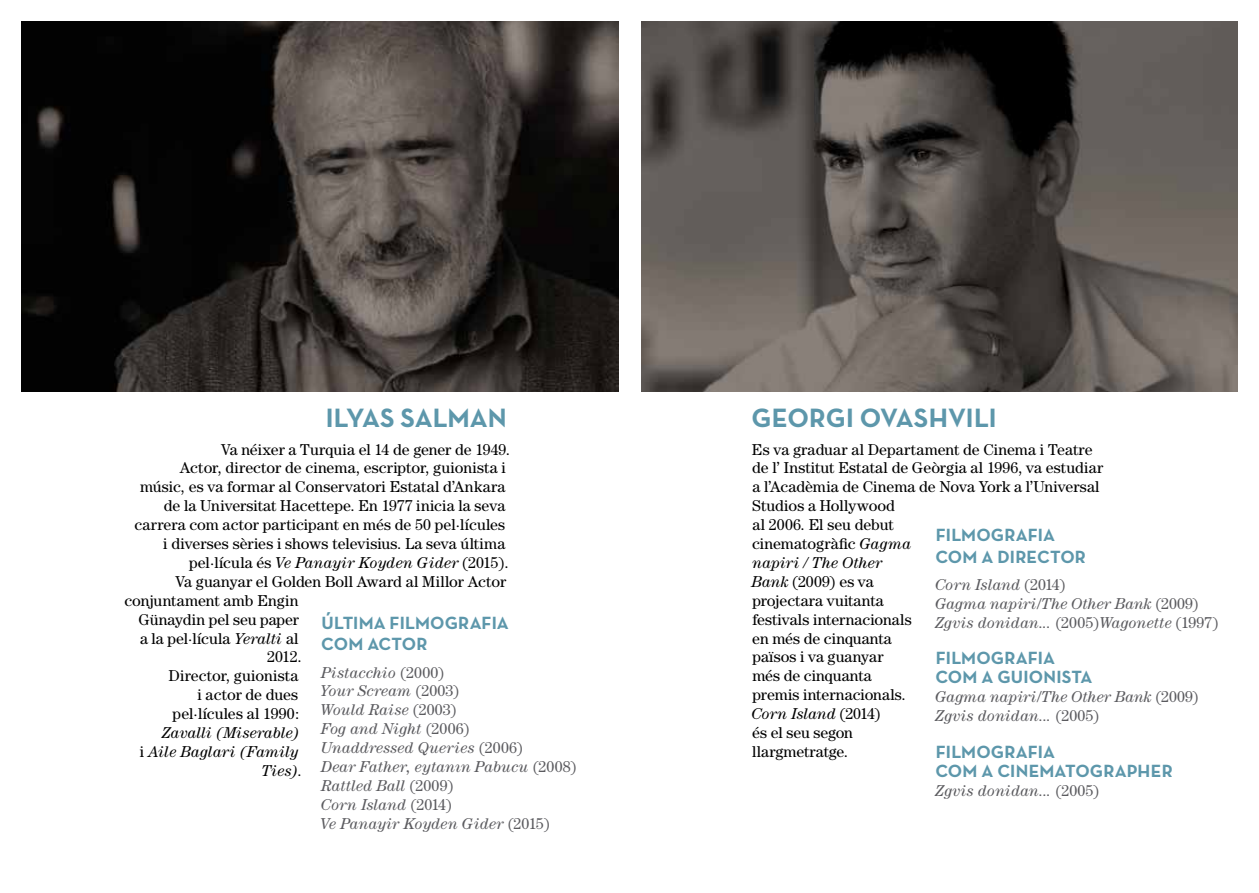
<style>
.page{position:relative;width:1259px;height:893px;background:#fff}
.page>*{position:absolute;margin:0;border:0;box-sizing:border-box;transform-origin:0 0}
.t1{font:27px "Neutra Text Bold SC";color:#5d97ab}
.t2{font:18px/18.9px "Neutra Text Bold SC";letter-spacing:.01em;color:#5d97ab}
.t3{font:15.75px/18.9px "Century";letter-spacing:.005em;color:#000}
.t4{font:italic 15.75px/18.9px "Century";letter-spacing:.01em;color:#5b5b5f}
.t5{font:italic 15.75px/18.9px "Century";letter-spacing:.01em;color:#000;text-align:right}
.s1{font-style:normal}
.s2{font-style:italic}
</style>
<div class="page">
<img style="left:641px;top:21px;width:596px;height:370px">
<img style="left:21px;top:21px;width:597px;height:370px">
<h1 class="t1" style="left:326px;top:401px;width:182px">ILYAS SALMAN</h1>
<p class="t3" style="left:221px;top:439px;width:290px">Va néixer a Turquia el 14 de gener de 1949.</p>
<p class="t3" style="left:180px;top:458px;width:327px">Actor, director de cinema, escriptor, guionista i</p>
<p class="t3" style="left:140px;top:477px;width:367px">músic, es va formar al Conservatori Estatal d’Ankara</p>
<p class="t3" style="left:164px;top:496px;width:343px">de la Universitat Hacettepe. En 1977 inicia la seva</p>
<p class="t3" style="left:134px;top:515px;width:372px">carrera com actor participant en més de 50 pel·lícules</p>
<p class="t3" style="left:163px;top:534px;width:343px">i diverses sèries i shows televisius. La seva última</p>
<p class="t5" style="left:189px;top:553px;width:321px"><span class="s1">pel·lícula és</span> Ve Panayir Koyden Gider <span class="s1">(2015).</span></p>
<p class="t3" style="left:175px;top:572px;width:332px">Va guanyar el Golden Boll Award al Millor Actor</p>
<p class="t3" style="left:124px;top:591px;width:176px">conjuntament amb Engin</p>
<p class="t3" style="left:139px;top:609px;width:162px">Günaydin pel seu paper</p>
<p class="t3" style="left:140px;top:628px;width:160px">a la pel·lícula <span class="s2">Yeralti</span> al</p>
<p class="t3" style="left:267px;top:647px;width:36px">2012.</p>
<p class="t3" style="left:169px;top:666px;width:131px">Director, guionista</p>
<p class="t3" style="left:197px;top:685px;width:102px">i actor de dues</p>
<p class="t3" style="left:173px;top:704px;width:128px">pel·lícules al 1990:</p>
<p class="t5" style="left:140px;top:723px;width:164px">Zavalli (Miserable)<br><span class="s1">i</span> Aile Baglari (Family<br>Ties).</p>
<p class="t2" style="left:321px;top:613px;width:136px">ÚLTIMA FILMOGRAF</p>
<p class="t2" style="left:492px;top:613px;width:16px">IA</p>
<p class="t2" style="left:321px;top:634px;width:59px">COM ACT</p>
<p class="t2" style="left:402px;top:634px;width:25px">OR</p>
<p class="t4" style="left:320px;top:663px;width:258px">Pistacchio <span class="s1">(2000)<br></span>Your Scream <span class="s1">(2003)<br></span>Would Raise <span class="s1">(2003)<br></span>Fog and Night <span class="s1">(2006)<br></span>Unaddressed Queries <span class="s1">(2006)<br></span>Dear Father, eytanın Pabucu <span class="s1">(2008)<br></span>Rattled Ball <span class="s1">(2009)<br></span>Corn Island <span class="s1">(2014)<br></span>Ve Panayir Koyden Gider <span class="s1">(2015)</span></p>
<h1 class="t1" style="left:751px;top:401px;width:247px">GEORG I OVASHVILI</h1>
<p class="t3" style="left:751px;top:439px;width:353px">Es va graduar al Departament de Cinema i Teatre de l’ Institut Estatal de Geòrgia al 1996, va estudiar a l’Acadèmia de Cinema de Nova York a l’Universal<br>Studios a Hollywood<br>al 2006. El seu debut<br>cinematogràfic <span class="s2">Gagma<br>napiri / The Other<br>Bank</span> (2009) es va<br>projectara vuitanta<br>festivals internacionals<br>en més de cinquanta<br>països i va guanyar<br>més de cinquanta<br>premis internacionals.<br><span class="s2">Corn Island</span> (2014)<br>és el seu segon<br>llargmetratge.</p>
<p class="t2" style="left:935px;top:525px;width:68px">FILMOGRAF</p>
<p class="t2" style="left:1038px;top:525px;width:16px">IA</p>
<p class="t2" style="left:935px;top:547px;width:92px">COM A DIRECT</p>
<p class="t2" style="left:1060px;top:547px;width:25px">OR</p>
<p class="t4" style="left:934px;top:575px;width:285px">Corn Island <span class="s1">(2014)<br></span>Gagma napiri<span class="s1">/</span>The Other Bank <span class="s1">(2009)<br></span>Zgvis donidan... <span class="s1">(2005)</span>Wagonette <span class="s1">(1997)</span></p>
<p class="t2" style="left:935px;top:648px;width:68px">FILMOGRAF</p>
<p class="t2" style="left:935px;top:648px;width:148px;text-indent:102px">IA<br>COM A GUIONISTA</p>
<p class="t4" style="left:934px;top:687px;width:265px">Gagma napiri<span class="s1">/</span>The Other Bank <span class="s1">(2009)<br></span>Zgvis donidan... <span class="s1">(2005)</span></p>
<p class="t2" style="left:935px;top:742px;width:68px">FILMOGRAF</p>
<p class="t2" style="left:935px;top:742px;width:168px;text-indent:102px">IA<br>COM A CINEMATOGRA</p>
<p class="t2" style="left:1126px;top:761px;width:36px">PHER</p>
<p class="t4" style="left:935px;top:781px;width:166px">Zgvis donidan... <span class="s1">(2005)</span></p>
</div>
